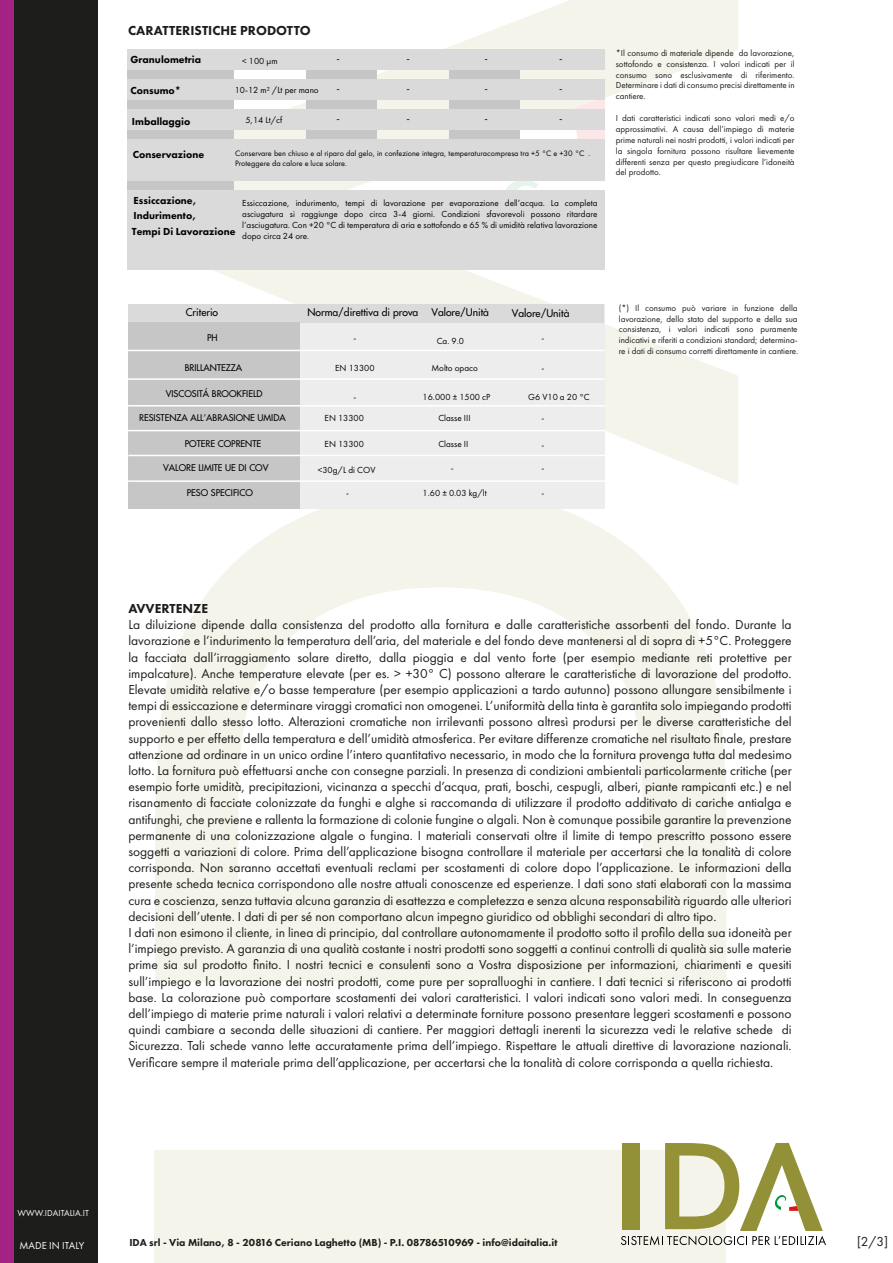
<style>
.page{position:relative;width:893px;height:1263px;background:#fff}
.page>*{position:absolute;margin:0;border:0;box-sizing:border-box;transform-origin:0 0}
.t1{font:13.5px/16.2px "Futura PT";color:#1d1d1b}
.t2{font:800 13.5px "Futura PT";color:#1d1d1b}
.t3{font:800 10.5px/15.6px "Futura PT";color:#000101}
.t4{font:800 10.5px "Futura PT";color:#1d1d1b}
.t5{font:10.5px "Futura PT";color:#fff}
.t6{font:500 10.35px "Futura Std";color:#000101}
.t7{font:9.15px/10.9px "Futura PT";color:#000101;text-align:justify}
.t8{font:9px/10.8px "Futura PT";color:#1d1d1b;text-align:justify}
.t9{font:500 9px "Futura Std";color:#000101}
.t10{font:9px "Futura PT";color:#fff}
.t11{font:8.25px/9.8px "Futura PT";color:#000101}
</style>
<div class="page">
<svg style="left:155px;top:489px;width:571px;height:492px;fill:#f4f4eb"></svg>
<div style="left:155px;top:1151px;width:571px;height:112px;background:#f4f4eb"></div>
<svg style="left:213px;top:0;width:525px;height:485px"></svg>
<svg style="left:499px;top:97px;width:107px;height:157px"></svg>
<div style="left:13px;top:0;width:84px;height:1263px;background:#1d1d1b"></div>
<svg style="left:621px;top:1143px;width:205px;height:102px"></svg>
<div style="left:0;top:0;width:14px;height:1263px;background:#a32384"></div>
<div style="left:295px;top:304px;width:309px;height:204px;background:#eeeded"></div>
<div style="left:128px;top:304px;width:476px;height:19px;background:#dadada"></div>
<div style="left:128px;top:322px;width:171px;height:186px;background:#c7c6c7"></div>
<hr style="left:128px;top:350px;width:476px;height:1px;background:#fff">
<hr style="left:127px;top:378px;width:477px;height:2px;background:#fff">
<hr style="left:128px;top:405px;width:477px;height:1px;background:#fff">
<hr style="left:128px;top:430px;width:477px;height:1px;background:#fff">
<hr style="left:128px;top:455px;width:477px;height:1px;background:#fff">
<hr style="left:128px;top:480px;width:477px;height:2px;background:#fff">
<div style="left:449px;top:49px;width:71px;height:90px;background:#c7c6c7"></div>
<div style="left:306px;top:49px;width:71px;height:90px;background:#c7c6c7"></div>
<div style="left:127px;top:49px;width:106px;height:202px;background:#c7c6c7"></div>
<div style="left:127px;top:190px;width:477px;height:80px;background:#dadada"></div>
<div style="left:127px;top:139px;width:477px;height:42px;background:#dadada"></div>
<div style="left:127px;top:109px;width:477px;height:21px;background:#dadada"></div>
<div style="left:127px;top:79px;width:477px;height:21px;background:#dadada"></div>
<div style="left:127px;top:49px;width:477px;height:21px;background:#dadada"></div>
<p class="t2" style="left:128px;top:22px;width:184px">CARATTERISTICHE PRODOTTO</p>
<p class="t3" style="left:130px;top:52px;width:72px">Granulometria</p>
<p class="t3" style="left:130px;top:83px;width:52px">Consumo*</p>
<p class="t3" style="left:132px;top:114px;width:60px">Imballaggio</p>
<p class="t3" style="left:133px;top:146px;width:73px">Conservazione</p>
<p class="t3" style="left:132px;top:192px;width:105px">Essiccazione,<br>Indurimento,<br>Tempi Di Lavorazione</p>
<p class="t7" style="left:242px;top:198px;width:357px">Essiccazione, indurimento, tempi di lavorazione per evaporazione dell’acqua. La completa asciugatura si raggiunge dopo circa 3-4 giorni. Condizioni sfavorevoli possono ritardare l’asciugatura. Con +20 °C di temperatura di aria e sottofondo e 65 % di umidità relativa lavorazione dopo circa 24 ore.</p>
<p class="t7" style="left:242px;top:56px;width:37px">&lt; 100 µm</p>
<p class="t7" style="left:235px;top:85px;width:85px">10-12 m² /Lt per mano</p>
<p class="t6" style="left:336px;top:53px;width:5px">-</p>
<p class="t6" style="left:336px;top:83px;width:5px">-</p>
<p class="t6" style="left:407px;top:53px;width:5px">-</p>
<p class="t6" style="left:485px;top:53px;width:5px">-</p>
<p class="t6" style="left:559px;top:53px;width:5px">-</p>
<p class="t6" style="left:407px;top:83px;width:5px">-</p>
<p class="t6" style="left:485px;top:83px;width:5px">-</p>
<p class="t6" style="left:559px;top:83px;width:5px">-</p>
<p class="t7" style="left:245px;top:115px;width:38px">5,14 Lt/cf</p>
<p class="t6" style="left:336px;top:113px;width:5px">-</p>
<p class="t6" style="left:407px;top:113px;width:5px">-</p>
<p class="t6" style="left:485px;top:113px;width:5px">-</p>
<p class="t6" style="left:559px;top:113px;width:5px">-</p>
<p class="t11" style="left:235px;top:148px;width:357px">Conservare ben chiuso e al riparo dal gelo, in confezione integra, temperaturacompresa tra +5 °C e +30 °C .<br>Proteggere da calore e luce solare.</p>
<p class="t8" style="left:616px;top:48px;width:180px">*Il consumo di materiale dipende da lavorazione, sottofondo e consistenza. I valori indicati per il consumo sono esclusivamente di riferimento.<br>Determinare i dati di consumo precisi direttamente in cantiere.</p>
<p class="t8" style="left:616px;top:113px;width:180px">I dati caratteristici indicati sono valori medi e/o approssimativi. A causa dell’impiego di materie prime naturali nei nostri prodotti, i valori indicati per la singola fornitura possono risultare lievemente differenti senza per questo pregiudicare l’idoneità del prodotto.</p>
<p class="t6" style="left:186px;top:306px;width:34px">Criterio</p>
<p class="t9" style="left:207px;top:332px;width:12px">PH</p>
<p class="t6" style="left:307px;top:306px;width:112px">Norma/direttiva di prova</p>
<p class="t7" style="left:353px;top:333px;width:4px">-</p>
<p class="t6" style="left:431px;top:306px;width:59px">Valore/Unità</p>
<p class="t7" style="left:437px;top:335px;width:29px">Ca. 9.0</p>
<p class="t6" style="left:512px;top:306px;width:59px">Valore/Unità</p>
<p class="t7" style="left:541px;top:332px;width:4px">-</p>
<p class="t9" style="left:185px;top:362px;width:59px">BRILLANTEZZA</p>
<p class="t7" style="left:335px;top:363px;width:41px">EN 13300</p>
<p class="t7" style="left:431px;top:363px;width:48px">Molto opaco</p>
<p class="t7" style="left:541px;top:363px;width:4px">-</p>
<p class="t9" style="left:166px;top:388px;width:98px">VISCOSITÁ BROOKFIELD</p>
<p class="t7" style="left:353px;top:391px;width:4px">-</p>
<p class="t7" style="left:423px;top:391px;width:69px">16.000 ± 1500 cP</p>
<p class="t7" style="left:528px;top:391px;width:63px">G6 V10 a 20 °C</p>
<p class="t9" style="left:139px;top:412px;width:148px">RESISTENZA ALL’ABRASIONE UMIDA</p>
<p class="t9" style="left:185px;top:438px;width:78px">POTERE COPRENTE</p>
<p class="t7" style="left:438px;top:439px;width:31px">Classe II</p>
<p class="t7" style="left:438px;top:413px;width:34px">Classe III</p>
<p class="t7" style="left:325px;top:412px;width:41px">EN 13300</p>
<p class="t7" style="left:325px;top:438px;width:41px">EN 13300</p>
<p class="t7" style="left:541px;top:412px;width:4px">-</p>
<p class="t7" style="left:541px;top:440px;width:4px">-</p>
<p class="t9" style="left:163px;top:462px;width:107px">VALORE LIMITE UE DI COV</p>
<p class="t9" style="left:187px;top:487px;width:68px">PESO SPECIFICO</p>
<p class="t7" style="left:318px;top:464px;width:59px">&lt;30g/L di COV</p>
<p class="t7" style="left:451px;top:462px;width:4px">-</p>
<p class="t7" style="left:541px;top:462px;width:4px">-</p>
<p class="t7" style="left:423px;top:487px;width:66px">1.60 ± 0.03 kg/lt</p>
<p class="t7" style="left:346px;top:487px;width:4px">-</p>
<p class="t7" style="left:541px;top:487px;width:4px">-</p>
<p class="t8" style="left:619px;top:302px;width:181px">(*) Il consumo può variare in funzione della lavorazione, dello stato del supporto e della sua consistenza, i valori indicati sono puramente indicativi e riferiti a condizioni standard; determina&shy;re i dati di consumo corretti direttamente in cantiere.</p>
<p class="t2" style="left:128px;top:600px;width:81px">AVVERTENZE</p>
<p class="t1" style="left:128px;top:616px;width:665px">La diluizione dipende dalla consistenza del prodotto alla fornitura e dalle caratteristiche assorbenti del fondo. Durante la lavorazione e l’indurimento la temperatura dell’aria, del materiale e del fondo deve mantenersi al di sopra di +5°C. Proteggere la facciata dall’irraggiamento solare diretto, dalla pioggia e dal vento forte (per esempio mediante reti protettive per impalcature). Anche temperature elevate (per es. &gt; +30° C) possono alterare le caratteristiche di lavorazione del prodotto.<br>Elevate umidità relative e/o basse temperature (per esempio applicazioni a tardo autunno) possono allungare sensibilmente i tempi di essiccazione e determinare viraggi cromatici non omogenei. L’uniformità della tinta è garantita solo impiegando prodotti provenienti dallo stesso lotto. Alterazioni cromatiche non irrilevanti possono altresì prodursi per le diverse caratteristiche del supporto e per effetto della temperatura e dell’umidità atmosferica. Per evitare differenze cromatiche nel risultato finale, prestare attenzione ad ordinare in un unico ordine l’intero quantitativo necessario, in modo che la fornitura provenga tutta dal medesimo lotto. La fornitura può effettuarsi anche con consegne parziali. In presenza di condizioni ambientali particolarmente critiche (per esempio forte umidità, precipitazioni, vicinanza a specchi d’acqua, prati, boschi, cespugli, alberi, piante rampicanti etc.) e nel risanamento di facciate colonizzate da funghi e alghe si raccomanda di utilizzare il prodotto additivato di cariche antialga e antifunghi, che previene e rallenta la formazione di colonie fungine o algali. Non è comunque possibile garantire la prevenzione permanente di una colonizzazione algale o fungina. I materiali conservati oltre il limite di tempo prescritto possono essere soggetti a variazioni di colore. Prima dell’applicazione bisogna controllare il materiale per accertarsi che la tonalità di colore corrisponda. Non saranno accettati eventuali reclami per scostamenti di colore dopo l’applicazione. Le informazioni della presente scheda tecnica corrispondono alle nostre attuali conoscenze ed esperienze. I dati sono stati elaborati con la massima cura e coscienza, senza tuttavia alcuna garanzia di esattezza e completezza e senza alcuna responsabilità riguardo alle ulteriori decisioni dell’utente. I dati di per sé non comportano alcun impegno giuridico od obblighi secondari di altro tipo.<br>I dati non esimono il cliente, in linea di principio, dal controllare autonomamente il prodotto sotto il profilo della sua idoneità per l’impiego previsto. A garanzia di una qualità costante i nostri prodotti sono soggetti a continui controlli di qualità sia sulle materie prime sia sul prodotto finito. I nostri tecnici e consulenti sono a Vostra disposizione per informazioni, chiarimenti e quesiti sull’impiego e la lavorazione dei nostri prodotti, come pure per sopralluoghi in cantiere. I dati tecnici si riferiscono ai prodotti base. La colorazione può comportare scostamenti dei valori caratteristici. I valori indicati sono valori medi. In conseguenza dell’impiego di materie prime naturali i valori relativi a determinate forniture possono presentare leggeri scostamenti e possono quindi cambiare a seconda delle situazioni di cantiere. Per maggiori dettagli inerenti la sicurezza vedi le relative schede di Sicurezza. Tali schede vanno lette accuratamente prima dell’impiego. Rispettare le attuali direttive di lavorazione nazionali.<br>Verificare sempre il materiale prima dell’applicazione, per accertarsi che la tonalità di colore corrisponda a quella richiesta.</p>
<p class="t10" style="left:18px;top:1207px;width:73px">WWW.IDAITALIA.IT</p>
<p class="t5" style="left:20px;top:1239px;width:66px">MADE IN ITALY</p>
<p class="t4" style="left:129px;top:1235px;width:430px">IDA srl - Via Milano, 8 - 20816 Ceriano Laghetto (MB) - P.I. 08786510969 - info@idaitalia.it</p>
<p class="t1" style="left:857px;top:1233px;width:33px">[2/3]</p>
</div>
